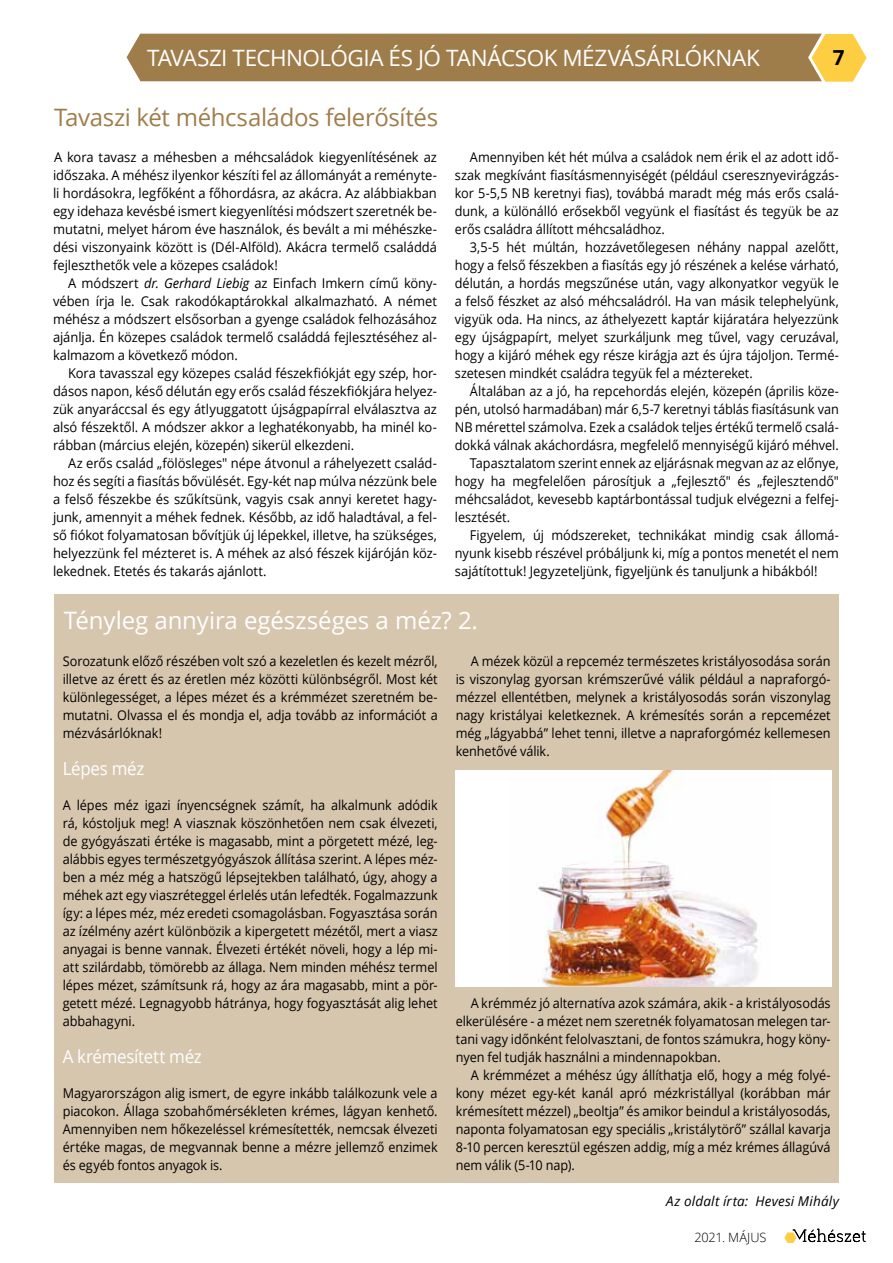
<style>
.page{position:relative;width:893px;height:1263px;background:#fff}
.page>*{position:absolute;margin:0;border:0;box-sizing:border-box;transform-origin:0 0}
.t1{font:24px "Open Sans";letter-spacing:-.015em;color:#9f7d4b}
.t2{font:24px "Open Sans";letter-spacing:-.005em;color:#fff}
.t3{font:22.5px "Open Sans";letter-spacing:-.02em;color:#fff}
.t4{font:700 20.7px "Open Sans";color:#000}
.t5{font:18px "Open Sans";letter-spacing:-.015em;color:#fff;scale:.94 1}
.t6{font:13.5px/18px "Open Sans";letter-spacing:-.005em;color:#000;text-align:justify;scale:.94 1}
.t7{font:13.5px/18px "Open Sans";letter-spacing:-.005em;color:#000;text-align:justify;scale:.96 1}
.t8{font:italic 13.5px "Open Sans";letter-spacing:.015em;color:#000}
.t9{font:300 12.75px "Open Sans";letter-spacing:-.005em;color:#000}
.s1{font-style:italic}
</style>
<div class="page">
<svg style="left:127px;top:34px;width:740px;height:48px;background:#a78651"></svg>
<svg style="left:784px;top:1229px;width:82px;height:14px"></svg>
<div style="left:54px;top:594px;width:785px;height:589px;background:#d7c6ae"></div>
<div style="left:455px;top:771px;width:377px;height:216px;background:#fff"></div>
<img style="left:538px;top:771px;width:220px;height:216px">
<h2 class="t3" style="left:147px;top:43px;width:614px">TAVASZI TECHNOLÓGIA ÉS JÓ TANÁCSOK MÉZVÁSÁRLÓKNAK</h2>
<h3 class="t4" style="left:833px;top:43px;width:13px">7</h3>
<h1 class="t1" style="left:54px;top:101px;width:386px">Tavaszi két méhcsaládos felerősítés</h1>
<p class="t7" style="left:53px;top:148px;width:401px">A kora tavasz a méhesben a méhcsaládok kiegyenlítésének az időszaka. A méhész ilyenkor készíti fel az állományát a reményte&shy;li hordásokra, legfőként a főhordásra, az akácra. Az alábbiakban egy idehaza kevésbé ismert kiegyenlítési módszert szeretnék be&shy;mutatni, melyet három éve használok, és bevált a mi méhészke&shy;dési viszonyaink között is (Dél-Alföld). Akácra termelő családdá fejleszthetők vele a közepes családok!</p>
<p class="t7" style="left:53px;top:274px;width:401px;text-indent:15px">A módszert <span class="s1">dr. Gerhard Liebig</span> az Einfach Imkern című köny&shy;vében írja le. Csak rakodókaptárokkal alkalmazható. A német méhész a módszert elsősorban a gyenge családok felhozásához ajánlja. Én közepes családok termelő családdá fejlesztéséhez al&shy;kalmazom a következő módon.</p>
<p class="t7" style="left:53px;top:364px;width:401px;text-indent:15px">Kora tavasszal egy közepes család fészekfiókját egy szép, hor&shy;dásos napon, késő délután egy erős család fészekfiókjára helyez&shy;zük anyaráccsal és egy átlyuggatott újságpapírral elválasztva az alsó fészektől. A módszer akkor a leghatékonyabb, ha minél ko&shy;rábban (március elején, közepén) sikerül elkezdeni.</p>
<p class="t7" style="left:53px;top:454px;width:401px;text-indent:15px">Az erős család „fölösleges" népe átvonul a ráhelyezett család&shy;hoz és segíti a fiasítás bővülését. Egy-két nap múlva nézzünk bele a felső fészekbe és szűkítsünk, vagyis csak annyi keretet hagy&shy;junk, amennyit a méhek fednek. Később, az idő haladtával, a fel&shy;ső fiókot folyamatosan bővítjük új lépekkel, illetve, ha szükséges, helyezzünk fel mézteret is. A méhek az alsó fészek kijáróján köz&shy;lekednek. Etetés és takarás ajánlott.</p>
<p class="t6" style="left:455px;top:148px;width:410px;text-indent:15px">Amennyiben két hét múlva a családok nem érik el az adott idő&shy;szak megkívánt fiasításmennyiségét (például cseresznyevirágzás&shy;kor 5-5,5 NB keretnyi fias), továbbá maradt még más erős csalá&shy;dunk, a különálló erősekből vegyünk el fiasítást és tegyük be az erős családra állított méhcsaládhoz.</p>
<p class="t6" style="left:455px;top:238px;width:410px;text-indent:15px">3,5-5 hét múltán, hozzávetőlegesen néhány nappal azelőtt, hogy a felső fészekben a fiasítás egy jó részének a kelése várható, délután, a hordás megszűnése után, vagy alkonyatkor vegyük le a felső fészket az alsó méhcsaládról. Ha van másik telephelyünk, vigyük oda. Ha nincs, az áthelyezett kaptár kijáratára helyezzünk egy újságpapírt, melyet szurkáljunk meg tűvel, vagy ceruzával, hogy a kijáró méhek egy része kirágja azt és újra tájoljon. Termé&shy;szetesen mindkét családra tegyük fel a méztereket.</p>
<p class="t6" style="left:470px;top:382px;width:394px">Általában az a jó, ha repcehordás elején, közepén (április köze-</p>
<p class="t6" style="left:455px;top:400px;width:410px">pén, utolsó harmadában) már 6,5-7 keretnyi táblás fiasításunk van</p>
<p class="t6" style="left:455px;top:418px;width:410px">NB mérettel számolva. Ezek a családok teljes értékű termelő csalá-</p>
<p class="t6" style="left:455px;top:436px;width:410px">dokká válnak akáchordásra, megfelelő mennyiségű kijáró méhvel.</p>
<p class="t6" style="left:470px;top:454px;width:394px">Tapasztalatom szerint ennek az eljárásnak megvan az az előnye,</p>
<p class="t6" style="left:455px;top:472px;width:410px">hogy ha megfelelően párosítjuk a „fejlesztő" és „fejlesztendő"</p>
<p class="t6" style="left:455px;top:490px;width:410px">méhcsaládot, kevesebb kaptárbontással tudjuk elvégezni a felfej-</p>
<p class="t6" style="left:455px;top:508px;width:60px">lesztését.</p>
<p class="t6" style="left:470px;top:526px;width:394px">Figyelem, új módszereket, technikákat mindig csak állomá-</p>
<p class="t6" style="left:455px;top:544px;width:410px">nyunk kisebb részével próbáljunk ki, míg a pontos menetét el nem</p>
<p class="t7" style="left:455px;top:562px;width:379px">sajátítottuk! Jegyzeteljünk, figyeljünk és tanuljunk a hibákból!</p>
<h1 class="t2" style="left:64px;top:604px;width:416px">Tényleg annyira egészséges a méz? 2.</h1>
<p class="t6" style="left:63px;top:652px;width:400px">Sorozatunk előző részében volt szó a kezeletlen és kezelt mézről, illetve az érett és az éretlen méz közötti különbségről. Most két különlegességet, a lépes mézet és a krémmézet szeretném be&shy;mutatni. Olvassa el és mondja el, adja tovább az információt a mézvásárlóknak!</p>
<h3 class="t5" style="left:63px;top:756px;width:88px">Lépes méz</h3>
<p class="t6" style="left:63px;top:796px;width:400px">A lépes méz igazi ínyencségnek számít, ha alkalmunk adódik rá, kóstoljuk meg! A viasznak köszönhetően nem csak élvezeti, de gyógyászati értéke is magasabb, mint a pörgetett mézé, leg&shy;alábbis egyes természetgyógyászok állítása szerint. A lépes méz&shy;ben a méz még a hatszögű lépsejtekben található, úgy, ahogy a méhek azt egy viaszréteggel érlelés után lefedték. Fogalmazzunk így: a lépes méz, méz eredeti csomagolásban. Fogyasztása során az ízélmény azért különbözik a kipergetett mézétől, mert a viasz anyagai is benne vannak. Élvezeti értékét növeli, hogy a lép mi&shy;att szilárdabb, tömörebb az állaga. Nem minden méhész termel lépes mézet, számítsunk rá, hogy az ára magasabb, mint a pör&shy;getett mézé. Legnagyobb hátránya, hogy fogyasztását alig lehet abbahagyni.</p>
<h3 class="t5" style="left:63px;top:1044px;width:150px">A krémesített méz</h3>
<p class="t6" style="left:63px;top:1084px;width:400px">Magyarországon alig ismert, de egyre inkább találkozunk vele a piacokon. Állaga szobahőmérsékleten krémes, lágyan kenhető.<br>Amennyiben nem hőkezeléssel krémesítették, nemcsak élvezeti értéke magas, de megvannak benne a mézre jellemző enzimek és egyéb fontos anyagok is.</p>
<p class="t6" style="left:456px;top:652px;width:400px;text-indent:15px">A mézek közül a repceméz természetes kristályosodása során is viszonylag gyorsan krémszerűvé válik például a napraforgó&shy;mézzel ellentétben, melynek a kristályosodás során viszonylag nagy kristályai keletkeznek. A krémesítés során a repcemézet még „lágyabbá” lehet tenni, illetve a napraforgóméz kellemesen kenhetővé válik.</p>
<p class="t6" style="left:456px;top:994px;width:400px;text-indent:15px">A krémméz jó alternatíva azok számára, akik - a kristályosodás elkerülésére - a mézet nem szeretnék folyamatosan melegen tar&shy;tani vagy időnként felolvasztani, de fontos számukra, hogy kön - nyen fel tudják használni a mindennapokban.</p>
<p class="t6" style="left:456px;top:1066px;width:400px;text-indent:15px">A krémmézet a méhész úgy állíthatja elő, hogy a még folyé&shy;kony mézet egy-két kanál apró mézkristállyal (korábban már krémesített mézzel) „beoltja” és amikor beindul a kristályosodás, naponta folyamatosan egy speciális „kristálytörő” szállal kavarja 8-10 percen keresztül egészen addig, míg a méz krémes állagúvá nem válik (5-10 nap).</p>
<p class="t8" style="left:666px;top:1192px;width:174px">Az oldalt írta: Hevesi Mihály</p>
<p class="t9" style="left:694px;top:1228px;width:74px">2021. MÁJUS</p>
</div>
